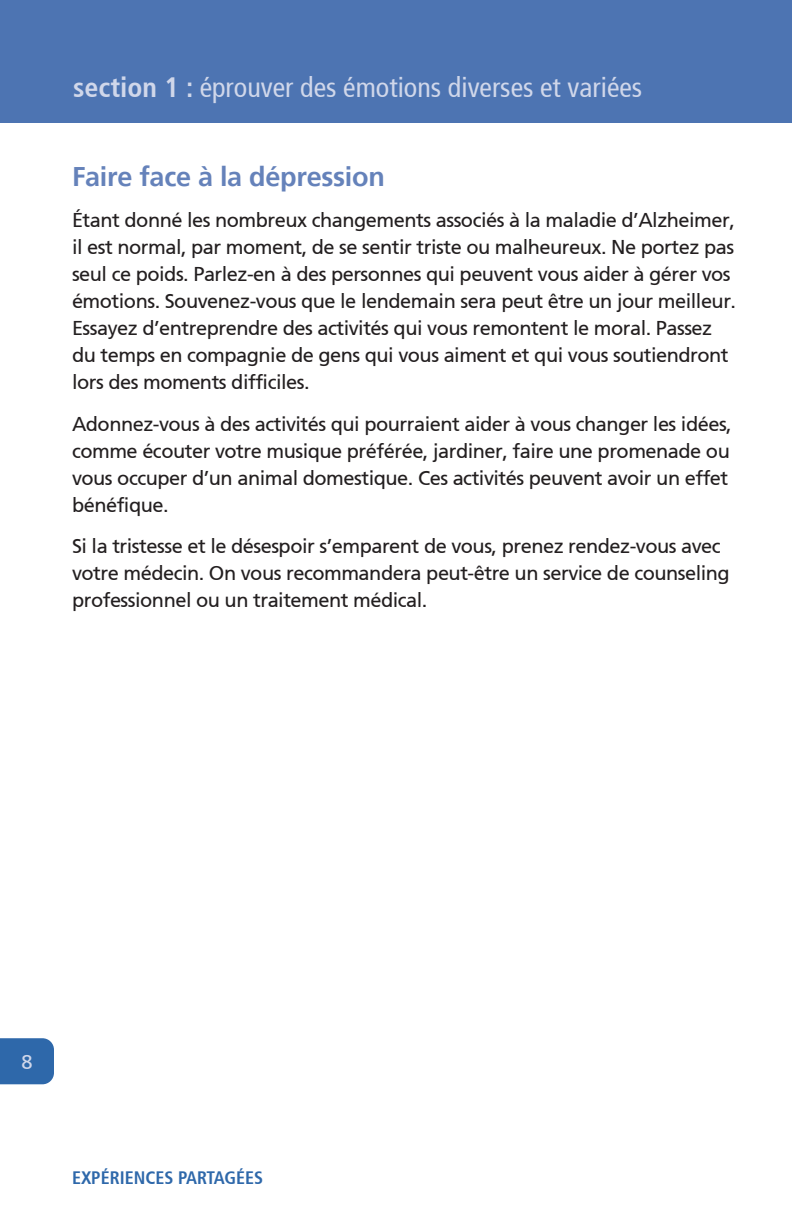
<style>
.page{position:relative;width:792px;height:1224px;background:#fff}
.page>*{position:absolute;margin:0;border:0;box-sizing:border-box;transform-origin:0 0}
.t1{font:condensed 28px "Frutiger 57";color:#d0d7ea}
.Subhead{font:700 27px "Frutiger 65";letter-spacing:-.01em;color:#6582ba}
.body_text{font:20px/27px "Frutiger 55 Roman";letter-spacing:-.025em;color:#231f20}
.t2{font:20px "Frutiger 55 Roman";color:#d0d7ea}
.t3{font:700 condensed 18px "Frutiger 67";color:#2e68aa}
.s1{font-family:"Frutiger 67";font-weight:700}
</style>
<div class="page">
<div style="left:0;top:0;width:792px;height:122px;background:#4d74b2"></div>
<div style="left:0;top:1038px;width:54px;height:46px;background:#2e68aa"></div>
<h1 class="t1" style="left:73px;top:71px;width:571px"><span class="s1">section 1 :</span> éprouver des émotions diverses et variées</h1>
<p class="Subhead" style="left:72px;top:161px;width:314px">Faire face à la dépression</p>
<p class="body_text" style="left:72px;top:207px;width:666px">Étant donné les nombreux changements associés à la maladie d’Alzheimer, il est normal, par moment, de se sentir triste ou malheureux. Ne portez pas seul ce poids. Parlez-en à des personnes qui peuvent vous aider à gérer vos émotions. Souvenez-vous que le lendemain sera peut être un jour meilleur.<br>Essayez d’entreprendre des activités qui vous remontent le moral. Passez du temps en compagnie de gens qui vous aiment et qui vous soutiendront lors des moments difficiles.</p>
<p class="body_text" style="left:72px;top:410px;width:661px">Adonnez-vous à des activités qui pourraient aider à vous changer les idées, comme écouter votre musique préférée, jardiner, faire une promenade ou vous occuper d’un animal domestique. Ces activités peuvent avoir un effet bénéfique.</p>
<p class="body_text" style="left:72px;top:533px;width:659px">Si la tristesse et le désespoir s’emparent de vous, prenez rendez-vous avec votre médecin. On vous recommandera peut-être un service de counseling professionnel ou un traitement médical.</p>
<p class="t2" style="left:21px;top:1050px;width:13px">8</p>
<p class="t3" style="left:72px;top:1167px;width:193px">EXPÉRIENCES PARTAGÉES</p>
</div>
